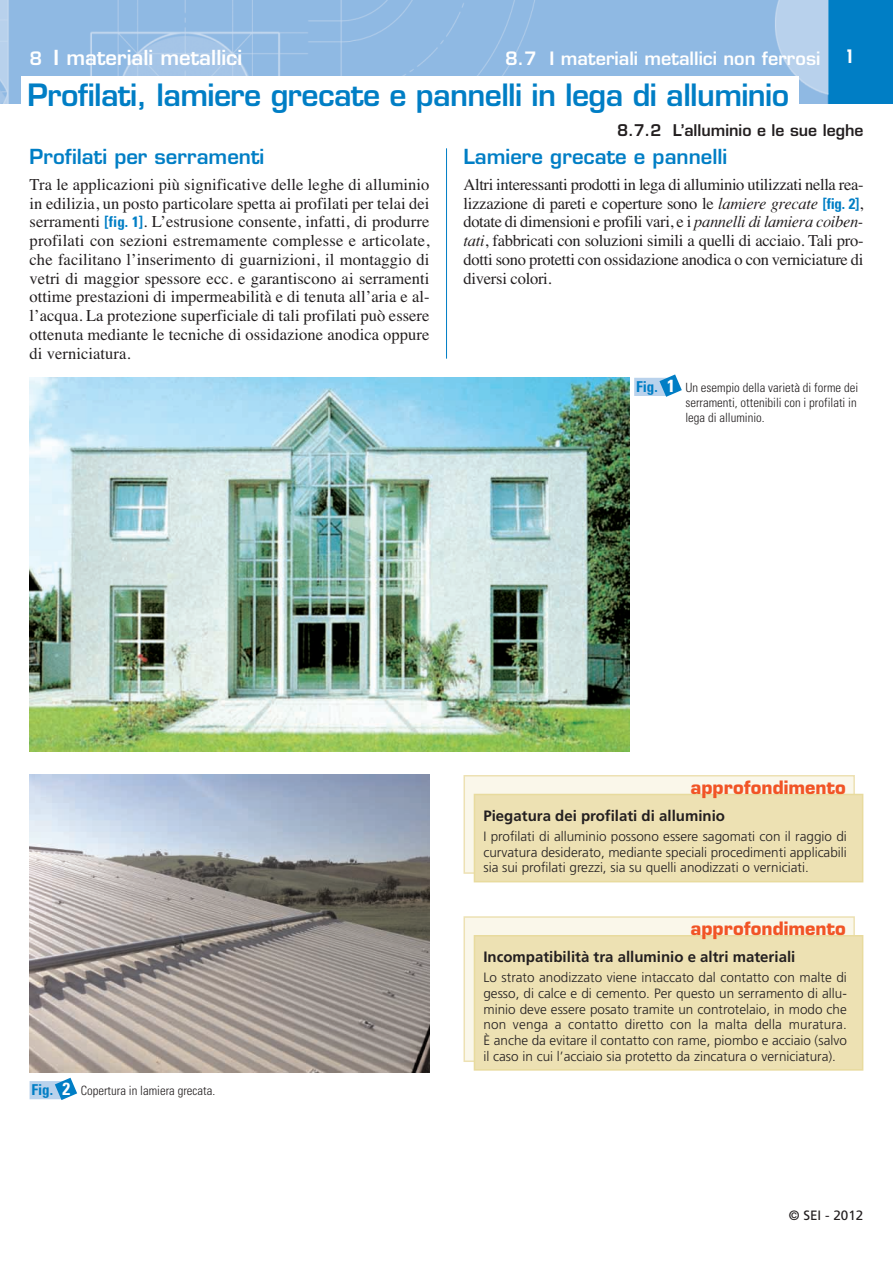
<style>
.page{position:relative;width:893px;height:1265px;background:#fff}
.page>*{position:absolute;margin:0;border:0;box-sizing:border-box;transform-origin:0 0}
.t1{font:600 30px "Eurostile";letter-spacing:-.02em;color:#007ec5}
.t2{font:600 20.25px "Eurostile";color:#007ec5}
.t3{font:600 20.25px "Eurostile";color:#fff}
.t4{font:600 18px "Eurostile";color:#fff}
.t5{font:700 18px "Eurostile";color:#f15426}
.t6{font:700 condensed 18px "Futura";color:#fff}
.t7{font:16.5px/18.8px "Times";letter-spacing:-.005em;color:#231f20;text-align:justify}
.t8{font:600 15.75px "Eurostile";color:#231f20}
.t9{font:700 15px "Frutiger";color:#231f20}
.t10{font:700 condensed 15px "Univers";color:#007ec5}
.t11{font:300 13.5px/15.8px "Frutiger";color:#231f20;text-align:justify}
.t12{font:13.5px "Frutiger";color:#231f20}
.t13{font:300 condensed 12.75px/15px "Univers";color:#231f20;text-align:justify}
.s1{font-size:18px}
.s2{font-family:"Univers";font-weight:700;font-stretch:condensed;font-size:15px;color:#007ec5}
.s3{font-style:italic}
.s4{font-size:17.55px;color:#fff}
.s5{font-weight:700;font-size:15px;color:#007ec5}
.s6{font-weight:700;font-size:17.55px;color:#fff}
</style>
<div class="page">
<img style="left:0;top:0;width:892px;height:103px">
<hr style="left:446px;top:148px;width:1px;height:210px;background:#007ec5">
<div style="left:21px;top:76px;width:777px;height:39px;background:#fff"></div>
<div style="left:464px;top:775px;width:390px;height:98px;background:#faf7ea"></div>
<div style="left:463px;top:775px;width:391px;height:98px;border:2px solid #ede1b3"></div>
<div style="left:474px;top:794px;width:388px;height:87px;background:#ede1b3"></div>
<div style="left:473px;top:793px;width:390px;height:89px;border:2px solid #e8db9e"></div>
<div style="left:464px;top:917px;width:390px;height:144px;background:#faf7ea"></div>
<div style="left:463px;top:916px;width:391px;height:146px;border:2px solid #ede1b3"></div>
<div style="left:474px;top:935px;width:388px;height:134px;background:#ede1b3"></div>
<div style="left:473px;top:935px;width:390px;height:135px;border:2px solid #e8db9e"></div>
<img style="left:30px;top:377px;width:599px;height:374px">
<svg style="left:634px;top:374px;width:47px;height:23px"></svg>
<svg style="left:30px;top:1077px;width:47px;height:23px"></svg>
<img style="left:30px;top:774px;width:399px;height:298px">
<p class="t3" style="left:30px;top:50px;width:214px"><span class="s1">8</span> I materiali metallici</p>
<p class="t4" style="left:505px;top:52px;width:317px">8.7 I materiali metallici non ferrosi</p>
<h1 class="t1" style="left:27px;top:83px;width:763px">Profilati, lamiere grecate e pannelli in lega di alluminio</h1>
<p class="t6" style="left:845px;top:48px;width:10px">1</p>
<p class="t2" style="left:30px;top:148px;width:236px">Profilati per serramenti</p>
<p class="t7" style="left:30px;top:176px;width:401px">Tra le applicazioni più significative delle leghe di alluminio in edilizia, un posto particolare spetta ai profilati per telai dei serramenti <span class="s2">[fig. 1]</span>. L’estrusione consente, infatti, di produrre profilati con sezioni estremamente complesse e articolate, che facilitano l’inserimento di guarnizioni, il montaggio di vetri di maggior spessore ecc. e garantiscono ai serramenti ottime prestazioni di impermeabilità e di tenuta all’aria e al&shy;l’acqua. La protezione superficiale di tali profilati può essere ottenuta mediante le tecniche di ossidazione anodica oppure di verniciatura.</p>
<p class="t8" style="left:617px;top:124px;width:248px">8.7.2 L’alluminio e le sue leghe</p>
<p class="t2" style="left:463px;top:148px;width:265px">Lamiere grecate e pannelli</p>
<p class="t7" style="left:463px;top:176px;width:401px">Altri interessanti prodotti in lega di alluminio utilizzati nella rea&shy;lizzazione di pareti e coperture sono le <span class="s3">lamiere grecate</span> <span class="s2">[fig. 2]</span>, dotate di dimensioni e profili vari, e i <span class="s3">pannelli di lamiera coiben&shy;tati</span>, fabbricati con soluzioni simili a quelli di acciaio. Tali pro&shy;dotti sono protetti con ossidazione anodica o con verniciature di diversi colori.</p>
<p class="t10" style="left:636px;top:381px;width:40px">Fig. <span class="s4">1</span></p>
<p class="t13" style="left:685px;top:381px;width:174px">Un esempio della varietà di forme dei serramenti, ottenibili con i profilati in lega di alluminio.</p>
<p class="t13" style="left:31px;top:1084px;width:185px"><span class="s5">Fig.</span> <span class="s6">2</span> Copertura in lamiera grecata.</p>
<p class="t5" style="left:690px;top:780px;width:157px">approfondimento</p>
<p class="t9" style="left:483px;top:809px;width:243px">Piegatura dei profilati di alluminio</p>
<p class="t11" style="left:483px;top:829px;width:365px">I profilati di alluminio possono essere sagomati con il raggio di curvatura desiderato, mediante speciali procedimenti applicabili sia sui profilati grezzi, sia su quelli anodizzati o verniciati.</p>
<p class="t5" style="left:690px;top:921px;width:157px">approfondimento</p>
<p class="t9" style="left:483px;top:950px;width:313px">Incompatibilità tra alluminio e altri materiali</p>
<p class="t11" style="left:483px;top:970px;width:365px">Lo strato anodizzato viene intaccato dal contatto con malte di gesso, di calce e di cemento. Per questo un serramento di allu&shy;minio deve essere posato tramite un controtelaio, in modo che non venga a contatto diretto con la malta della muratura.<br>È anche da evitare il contatto con rame, piombo e acciaio (salvo il caso in cui l’acciaio sia protetto da zincatura o verniciatura).</p>
<p class="t12" style="left:788px;top:1209px;width:76px">© SEI - 2012</p>
</div>
